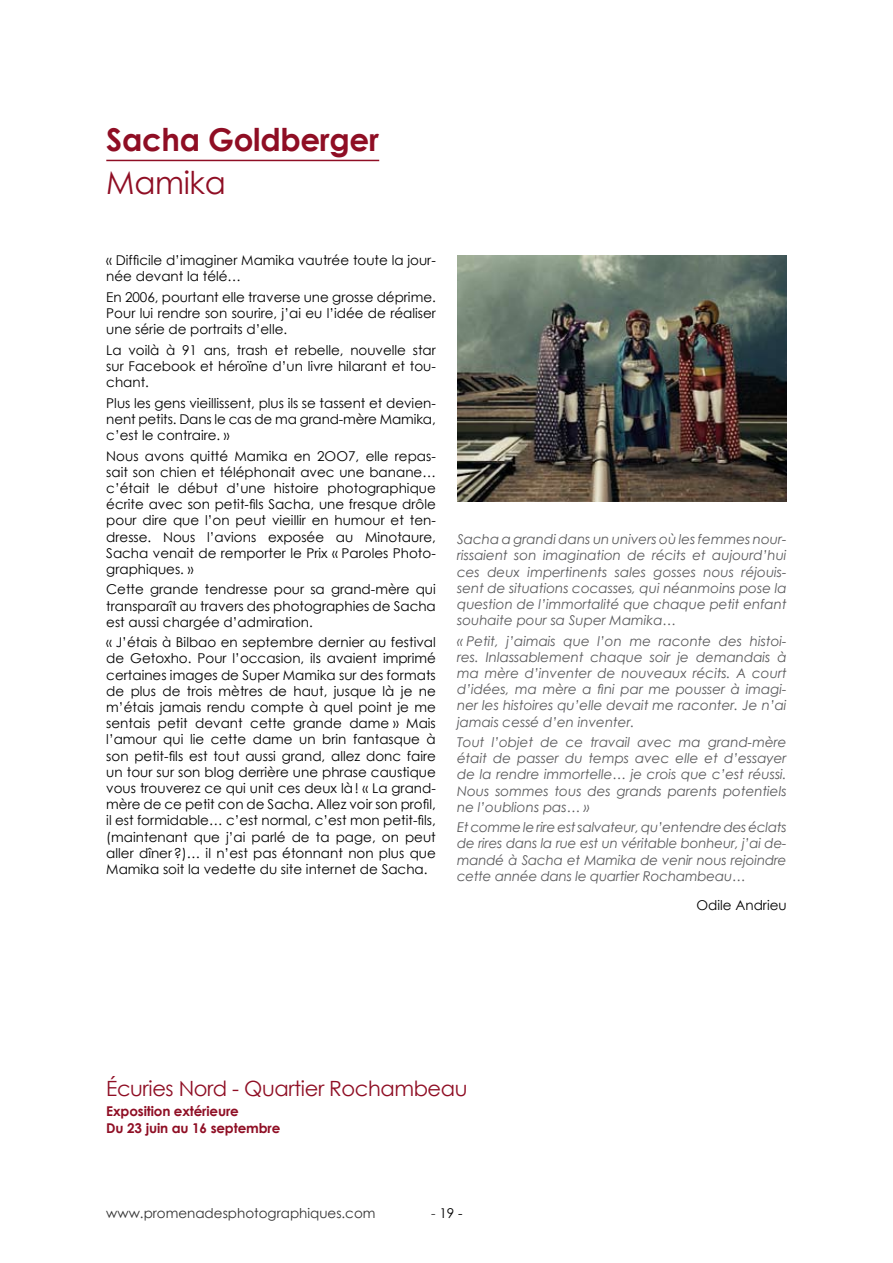
<style>
.page{position:relative;width:893px;height:1263px;background:#fff}
.page>*{position:absolute;margin:0;border:0;box-sizing:border-box;transform-origin:0 0}
.t1{font:700 31.5px "Century Gothic";letter-spacing:-.01em;color:#8f0e24}
.t2{font:31.5px "Century Gothic";letter-spacing:-.01em;color:#8f0e24}
.t3{font:21px "Century Gothic";letter-spacing:-.02em;color:#8f0e24}
.t4{font:13.5px/16.2px "Century Gothic";color:#000;text-align:justify}
.t5{font:italic 13.5px/16.2px "Century Gothic";color:#58585a;text-align:justify}
.t6{font:700 13.5px/16.2px "Century Gothic";letter-spacing:-.01em;color:#8f0e24}
.t7{font:13.5px "Century Gothic";color:#333}
.s1{color:#333}
</style>
<div class="page">
<hr style="left:106px;top:160px;width:273px;height:1px;background:#8f0e24">
<img style="left:457px;top:255px;width:330px;height:247px">
<h1 class="t1" style="left:106px;top:120px;width:274px">Sacha Goldberger</h1>
<h1 class="t2" style="left:106px;top:164px;width:121px">Mamika</h1>
<p class="t4" style="left:106px;top:252px;width:331px">« Difficile d’imaginer Mamika vautrée toute la jour&shy;née devant la télé…</p>
<p class="t4" style="left:106px;top:289px;width:331px">En 2006, pourtant elle traverse une grosse déprime.<br>Pour lui rendre son sourire, j’ai eu l’idée de réaliser une série de portraits d’elle.</p>
<p class="t4" style="left:106px;top:342px;width:331px">La voilà à 91 ans, trash et rebelle, nouvelle star sur Facebook et héroïne d’un livre hilarant et tou&shy;chant.</p>
<p class="t4" style="left:106px;top:394px;width:331px">Plus les gens vieillissent, plus ils se tassent et devien&shy;nent petits. Dans le cas de ma grand-mère Mamika, c’est le contraire. »</p>
<p class="t4" style="left:106px;top:447px;width:331px">Nous avons quitté Mamika en 2OO7, elle repas&shy;sait son chien et téléphonait avec une banane… c’était le début d’une histoire photographique écrite avec son petit-fils Sacha, une fresque drôle pour dire que l’on peut vieillir en humour et ten&shy;dresse. Nous l’avions exposée au Minotaure, Sacha venait de remporter le Prix « Paroles Photo&shy;graphiques. »</p>
<p class="t4" style="left:106px;top:581px;width:331px">Cette grande tendresse pour sa grand-mère qui transparaît au travers des photographies de Sacha est aussi chargée d’admiration.</p>
<p class="t4" style="left:106px;top:634px;width:331px">« J’étais à Bilbao en septembre dernier au festival de Getoxho. Pour l’occasion, ils avaient imprimé certaines images de Super Mamika sur des formats de plus de trois mètres de haut, jusque là je ne m’étais jamais rendu compte à quel point je me sentais petit devant cette grande dame » Mais l’amour qui lie cette dame un brin fantasque à son petit-fils est tout aussi grand, allez donc faire un tour sur son blog derrière une phrase caustique vous trouverez ce qui unit ces deux là! « La grand&shy;mère de ce petit con de Sacha. Allez voir son profil, il est formidable… c’est normal, c’est mon petit-fils, (maintenant que j’ai parlé de ta page, on peut aller dîner?)… il n’est pas étonnant non plus que Mamika soit la vedette du site internet de Sacha.</p>
<p class="t5" style="left:457px;top:531px;width:331px">Sacha a grandi dans un univers où les femmes nour&shy;rissaient son imagination de récits et aujourd’hui ces deux impertinents sales gosses nous réjouis&shy;sent de situations cocasses, qui néanmoins pose la question de l’immortalité que chaque petit enfant souhaite pour sa Super Mamika…</p>
<p class="t5" style="left:457px;top:632px;width:331px">« Petit, j’aimais que l’on me raconte des histoi&shy;res. Inlassablement chaque soir je demandais à ma mère d’inventer de nouveaux récits. A court d’idées, ma mère a fini par me pousser à imagi&shy;ner les histoires qu’elle devait me raconter. Je n’ai jamais cessé d’en inventer.</p>
<p class="t5" style="left:457px;top:734px;width:331px">Tout l’objet de ce travail avec ma grand-mère était de passer du temps avec elle et d’essayer de la rendre immortelle… je crois que c’est réussi.<br>Nous sommes tous des grands parents potentiels ne l’oublions pas… »</p>
<p class="t5" style="left:457px;top:819px;width:331px">Et comme le rire est salvateur, qu’entendre des éclats de rires dans la rue est un véritable bonheur, j’ai de&shy;mandé à Sacha et Mamika de venir nous rejoindre cette année dans le quartier Rochambeau…</p>
<p class="t4" style="left:697px;top:897px;width:92px">Odile Andrieu</p>
<h2 class="t3" style="left:106px;top:1075px;width:363px">Écuries Nord - Quartier Rochambeau</h2>
<p class="t6" style="left:106px;top:1103px;width:176px">Exposition extérieure<br>Du 23 juin au 16 septembre</p>
<p class="t7" style="left:106px;top:1205px;width:271px">www.promenadesphotographiques.com</p>
<p class="t4" style="left:431px;top:1205px;width:33px"><span class="s1">-</span> 19 -</p>
</div>
